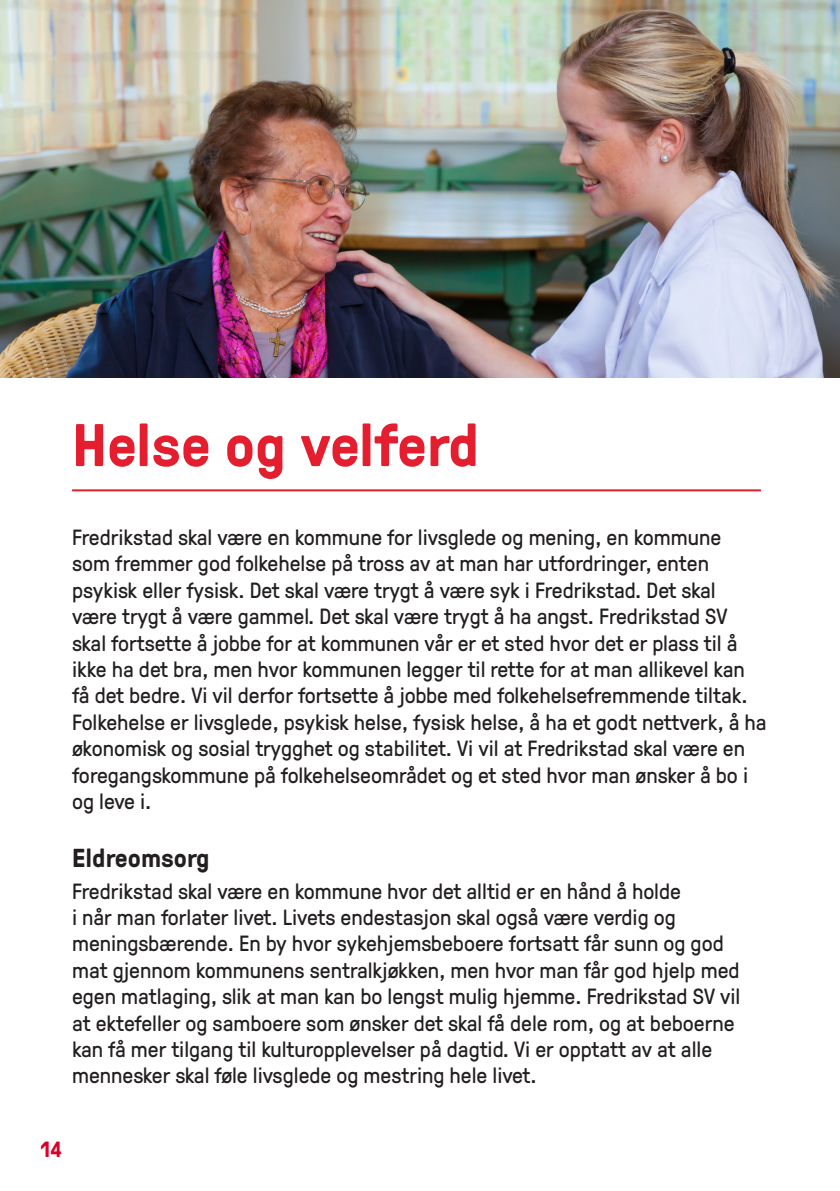
<style>
.page{position:relative;width:840px;height:1191px;background:#fff}
.page>*{position:absolute;margin:0;border:0;box-sizing:border-box;transform-origin:0 0}
.Overskrift{font:700 60px "GT Pressura";color:#e41d2f}
.Brødtekst_Pressura{font:700 26px "GT Pressura";color:#231f20}
.Brødtekst_Pressura-2{font:22px/26.4px "GT Pressura";color:#231f20}
.t1{font:700 22px "GT Pressura";color:#dc0028}
</style>
<div class="page">
<hr style="left:72px;top:489px;width:688px;height:2px;background:#e41d2f">
<img style="left:0;top:0;width:839px;height:377px">
<p class="Overskrift" style="left:72px;top:401px;width:408px">Helse og velferd</p>
<p class="Brødtekst_Pressura-2" style="left:72px;top:523px;width:695px">Fredrikstad skal være en kommune for livsglede og mening, en kommune<br>som fremmer god folkehelse på tross av at man har utfordringer, enten psykisk eller fysisk. Det skal være trygt å være syk i Fredrikstad. Det skal<br>være trygt å være gammel. Det skal være trygt å ha angst. Fredrikstad SV skal fortsette å jobbe for at kommunen vår er et sted hvor det er plass til å ikke ha det bra, men hvor kommunen legger til rette for at man allikevel kan få det bedre. Vi vil derfor fortsette å jobbe med folkehelsefremmende tiltak.<br>Folkehelse er livsglede, psykisk helse, fysisk helse, å ha et godt nettverk, å ha økonomisk og sosial trygghet og stabilitet. Vi vil at Fredrikstad skal være en foregangskommune på folkehelseområdet og et sted hvor man ønsker å bo i og leve i.</p>
<p class="Brødtekst_Pressura" style="left:72px;top:838px;width:139px">Eldreomsorg</p>
<p class="Brødtekst_Pressura-2" style="left:72px;top:876px;width:669px">Fredrikstad skal være en kommune hvor det alltid er en hånd å holde<br>i når man forlater livet. Livets endestasjon skal også være verdig og meningsbærende. En by hvor sykehjemsbeboere fortsatt får sunn og god mat gjennom kommunens sentralkjøkken, men hvor man får god hjelp med egen matlaging, slik at man kan bo lengst mulig hjemme. Fredrikstad SV vil at ektefeller og samboere som ønsker det skal få dele rom, og at beboerne kan få mer tilgang til kulturopplevelser på dagtid. Vi er opptatt av at alle mennesker skal føle livsglede og mestring hele livet.</p>
<p class="t1" style="left:41px;top:1133px;width:22px">14</p>
</div>
